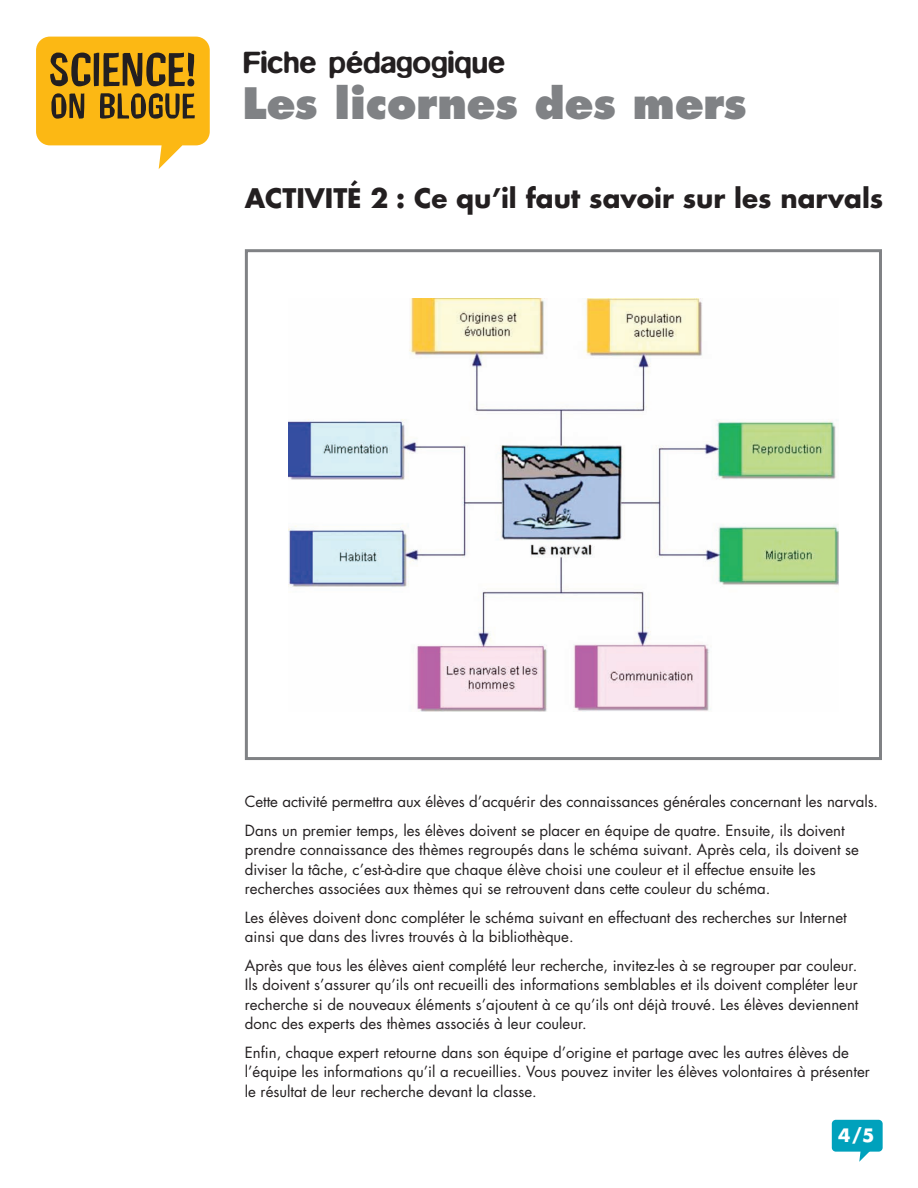
<style>
.page{position:relative;width:918px;height:1188px;background:#fff}
.page>*{position:absolute;margin:0;border:0;box-sizing:border-box;transform-origin:0 0}
.t1{font:800 42.15px "Futura";letter-spacing:-.01em;color:#808285}
.t2{font:500 31.35px "Blur";color:#231f20}
.t3{font:700 26.25px "Futura";color:#231f20}
.t4{font:700 18px "Futura";color:#fff}
.t5{font:15px/19.5px "Futura";color:#231f20}
</style>
<div class="page">
<svg style="left:36px;top:37px;width:174px;height:132px"></svg>
<div style="left:832px;top:1120px;width:51px;height:32px;background:#00a1bc;border-radius:4px"></div>
<svg style="left:859px;top:1151px;width:13px;height:11px"></svg>
<img style="left:288px;top:298px;width:551px;height:413px">
<div style="left:245px;top:249px;width:637px;height:511px;border:3px solid #808285"></div>
<h2 class="t2" style="left:243px;top:44px;width:263px">Fiche pédagogique</h2>
<h1 class="t1" style="left:242px;top:85px;width:506px">Les licornes des mers</h1>
<h3 class="t3" style="left:245px;top:186px;width:640px">ACTIVITÉ 2 : Ce qu’il faut savoir sur les narvals</h3>
<p class="t5" style="left:245px;top:789px;width:635px;line-height:28.5px">Cette activité permettra aux élèves d’acquérir des connaissances générales concernant les narvals.<br>Dans un premier temps, les élèves doivent se placer en équipe de quatre. Ensuite, ils doivent</p>
<p class="t5" style="left:245px;top:841px;width:616px">prendre connaissance des thèmes regroupés dans le schéma suivant. Après cela, ils doivent se diviser la tâche, c’est-à-dire que chaque élève choisi une couleur et il effectue ensuite les recherches associées aux thèmes qui se retrouvent dans cette couleur du schéma.</p>
<p class="t5" style="left:245px;top:909px;width:603px">Les élèves doivent donc compléter le schéma suivant en effectuant des recherches sur Internet ainsi que dans des livres trouvés à la bibliothèque.</p>
<p class="t5" style="left:245px;top:957px;width:615px;text-align:justify">Après que tous les élèves aient complété leur recherche, invitez-les à se regrouper par couleur.<br>Ils doivent s’assurer qu’ils ont recueilli des informations semblables et ils doivent compléter leur recherche si de nouveaux éléments s’ajoutent à ce qu’ils ont déjà trouvé. Les élèves deviennent donc des experts des thèmes associés à leur couleur.</p>
<p class="t5" style="left:245px;top:1044px;width:626px">Enfin, chaque expert retourne dans son équipe d’origine et partage avec les autres élèves de l’équipe les informations qu’il a recueillies. Vous pouvez inviter les élèves volontaires à présenter le résultat de leur recherche devant la classe.</p>
<p class="t4" style="left:838px;top:1127px;width:38px">4/5</p>
</div>
